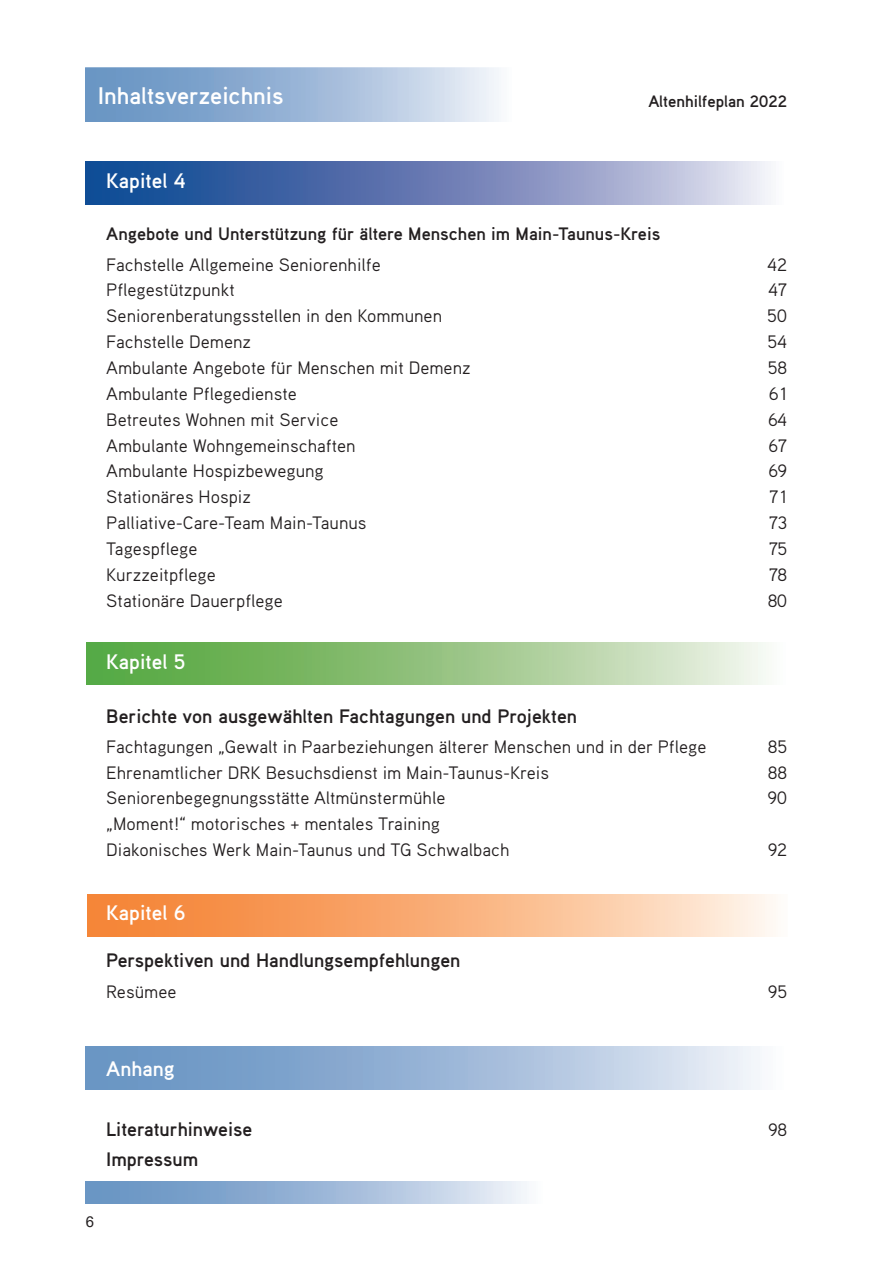
<style>
.page{position:relative;width:893px;height:1263px;background:#fff}
.page>*{position:absolute;margin:0;border:0;box-sizing:border-box;transform-origin:0 0}
.t1{font:700 24px "Aaux Pro OT";color:#fff}
.t2{font:700 21px "Aaux Pro OT";color:#fff}
.t3{font:700 19.5px "Aaux Pro OT";color:#231f20}
.t4{font:18px "Aaux Pro OT";color:#231f20}
.t5{font:700 18px "Aaux Pro OT";color:#231f20}
.t6{font:700 16.5px "Aaux Pro OT";color:#231f20}
.t7{font:15px "Arial";color:#231f20}
</style>
<div class="page">
<svg style="left:88px;top:70px;width:411px;height:49px;background:#9fb9d8"></svg>
<div style="left:85px;top:67px;width:427px;height:55px;border:2px solid #fff"></div>
<svg style="left:85px;top:1182px;width:442px;height:21px;background:#9eb9d8"></svg>
<svg style="left:87px;top:894px;width:689px;height:42px;background:#f9b27f"></svg>
<svg style="left:85px;top:162px;width:686px;height:42px;background:#6d85b8"></svg>
<svg style="left:85px;top:1047px;width:675px;height:42px;background:#9eb9d8"></svg>
<svg style="left:86px;top:642px;width:680px;height:43px;background:#98c687"></svg>
<p class="t1" style="left:98px;top:80px;width:187px">Inhaltsverzeichnis</p>
<p class="t6" style="left:648px;top:90px;width:140px">Altenhilfeplan 2022</p>
<p class="t2" style="left:106px;top:167px;width:81px">Kapitel 4</p>
<p class="t5" style="left:106px;top:223px;width:555px">Angebote und Unterstützung für ältere Menschen im Main-Taunus-Kreis</p>
<p class="t4" style="left:106px;top:253px;width:276px">Fachstelle Allgemeine Seniorenhilfe</p>
<p class="t4" style="left:767px;top:253px;width:21px">42</p>
<p class="t4" style="left:106px;top:279px;width:130px">Pflegestützpunkt</p>
<p class="t4" style="left:768px;top:279px;width:20px">47</p>
<p class="t4" style="left:106px;top:305px;width:337px">Seniorenberatungsstellen in den Kommunen</p>
<p class="t4" style="left:767px;top:305px;width:22px">50</p>
<p class="t4" style="left:106px;top:330px;width:146px">Fachstelle Demenz</p>
<p class="t4" style="left:767px;top:330px;width:21px">54</p>
<p class="t4" style="left:106px;top:356px;width:366px">Ambulante Angebote für Menschen mit Demenz</p>
<p class="t4" style="left:768px;top:356px;width:21px">58</p>
<p class="t4" style="left:106px;top:382px;width:192px">Ambulante Pflegedienste</p>
<p class="t4" style="left:769px;top:382px;width:20px">61</p>
<p class="t4" style="left:106px;top:408px;width:234px">Betreutes Wohnen mit Service</p>
<p class="t4" style="left:768px;top:408px;width:21px">64</p>
<p class="t4" style="left:106px;top:434px;width:251px">Ambulante Wohngemeinschaften</p>
<p class="t4" style="left:769px;top:434px;width:20px">67</p>
<p class="t4" style="left:106px;top:460px;width:219px">Ambulante Hospizbewegung</p>
<p class="t4" style="left:768px;top:460px;width:20px">69</p>
<p class="t4" style="left:106px;top:486px;width:146px">Stationäres Hospiz</p>
<p class="t4" style="left:770px;top:486px;width:19px">71</p>
<p class="t4" style="left:106px;top:511px;width:262px">Palliative-Care-Team Main-Taunus</p>
<p class="t4" style="left:769px;top:511px;width:19px">73</p>
<p class="t4" style="left:106px;top:537px;width:93px">Tagespflege</p>
<p class="t4" style="left:769px;top:537px;width:19px">75</p>
<p class="t4" style="left:106px;top:563px;width:111px">Kurzzeitpflege</p>
<p class="t4" style="left:769px;top:563px;width:20px">78</p>
<p class="t4" style="left:106px;top:589px;width:178px">Stationäre Dauerpflege</p>
<p class="t4" style="left:768px;top:589px;width:21px">80</p>
<p class="t2" style="left:106px;top:648px;width:80px">Kapitel 5</p>
<p class="t3" style="left:106px;top:703px;width:472px">Berichte von ausgewählten Fachtagungen und Projekten</p>
<p class="t4" style="left:106px;top:735px;width:602px">Fachtagungen „Gewalt in Paarbeziehungen älterer Menschen und in der Pflege</p>
<p class="t4" style="left:768px;top:735px;width:21px">85</p>
<p class="t4" style="left:106px;top:761px;width:444px">Ehrenamtlicher DRK Besuchsdienst im Main-Taunus-Kreis</p>
<p class="t4" style="left:768px;top:761px;width:21px">88</p>
<p class="t4" style="left:106px;top:787px;width:341px">Seniorenbegegnungsstätte Altmünstermühle</p>
<p class="t4" style="left:767px;top:787px;width:21px">90</p>
<p class="t4" style="left:106px;top:813px;width:335px">„Moment!“ motorisches + mentales Training</p>
<p class="t4" style="left:106px;top:838px;width:405px">Diakonisches Werk Main-Taunus und TG Schwalbach</p>
<p class="t4" style="left:768px;top:838px;width:21px">92</p>
<p class="t2" style="left:106px;top:899px;width:81px">Kapitel 6</p>
<p class="t3" style="left:106px;top:947px;width:356px">Perspektiven und Handlungsempfehlungen</p>
<p class="t4" style="left:106px;top:980px;width:72px">Resümee</p>
<p class="t4" style="left:768px;top:980px;width:21px">95</p>
<p class="t2" style="left:106px;top:1055px;width:70px">Anhang</p>
<p class="t3" style="left:106px;top:1117px;width:147px">Literaturhinweise</p>
<p class="t4" style="left:768px;top:1118px;width:20px">98</p>
<p class="t3" style="left:106px;top:1147px;width:93px">Impressum</p>
<p class="t7" style="left:86px;top:1211px;width:10px">6</p>
</div>
